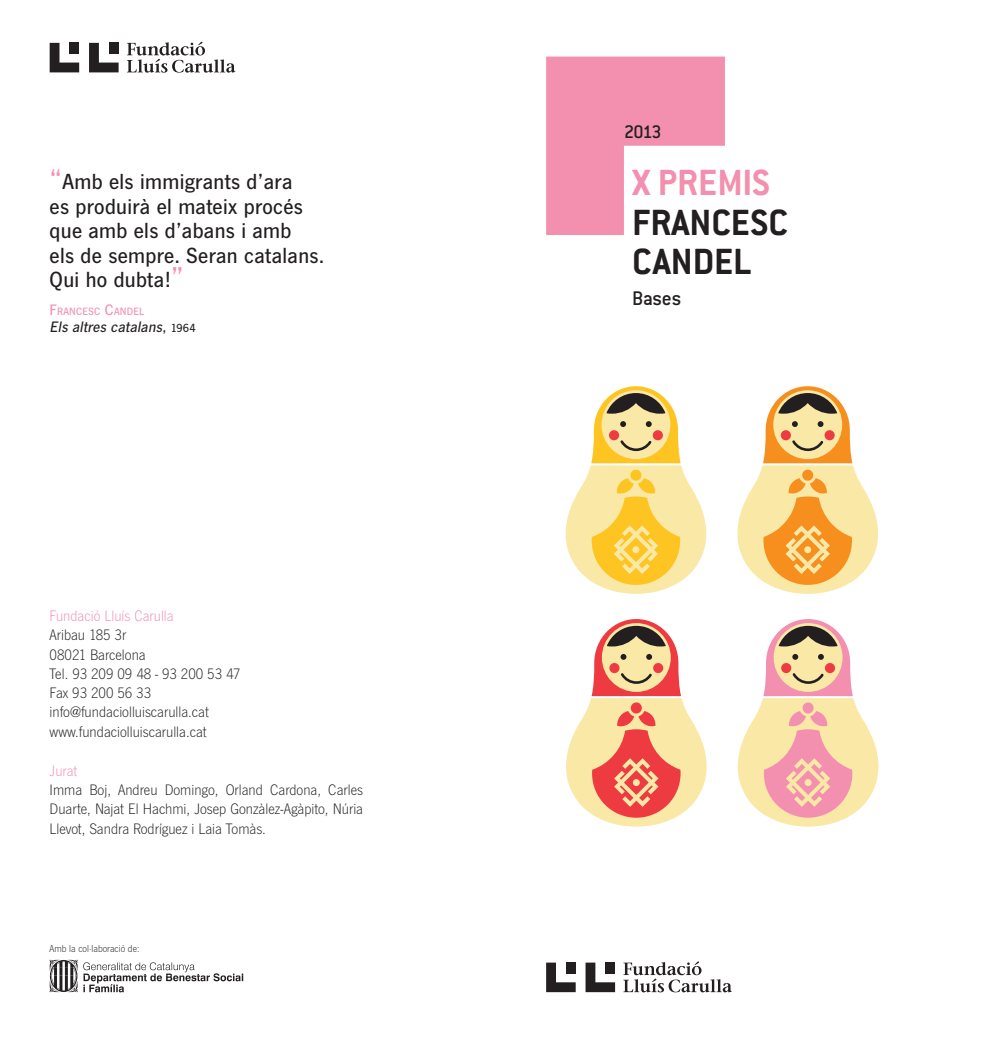
<style>
.page{position:relative;width:993px;height:1042px;background:#fff}
.page>*{position:absolute;margin:0;border:0;box-sizing:border-box;transform-origin:0 0}
.t1{font:700 40.07px/39.4px "Conduit ITC";color:#231f20}
.t2{font:700 40.07px "Conduit ITC";color:#f390b0}
.t3{font:500 22.75px/24.5px "News Got T";letter-spacing:.015em;color:#231f20}
.t4{font:500 21.7px "Conduit ITC";letter-spacing:-.015em;color:#231f20}
.t5{font:500 19.95px "Conduit ITC";color:#231f20}
.t6{font:15.75px/19.2px "News Got T Ligh";color:#231f20}
.t7{font:15.75px "News Got T Ligh";color:#f390b0}
.t8{font:italic 500 15.75px "News Got T";color:#231f20}
.t9{font:500 11.03px "News Got T";letter-spacing:.02em;color:#f390b0}
.t10{font:10.5px "News Got T Ligh";color:#231f20}
.s1{font-size:29.75px;color:#f390b0}
.s2{font-size:15.75px}
.s3{font-style:normal}
.s4{font-style:normal;font-size:12.25px}
</style>
<div class="page">
<svg style="left:546px;top:57px;width:178px;height:178px"></svg>
<svg style="left:546px;top:962px;width:29px;height:30px"></svg>
<div style="left:565px;top:962px;width:10px;height:11px;background:#231f20"></div>
<svg style="left:585px;top:962px;width:30px;height:30px"></svg>
<div style="left:605px;top:962px;width:10px;height:11px;background:#231f20"></div>
<svg style="left:623px;top:961px;width:108px;height:31px"></svg>
<svg style="left:50px;top:43px;width:29px;height:29px"></svg>
<div style="left:69px;top:43px;width:10px;height:11px;background:#231f20"></div>
<svg style="left:89px;top:43px;width:29px;height:29px"></svg>
<div style="left:109px;top:43px;width:9px;height:11px;background:#231f20"></div>
<svg style="left:127px;top:42px;width:108px;height:31px"></svg>
<svg style="left:50px;top:959px;width:193px;height:33px"></svg>
<svg style="left:737px;top:386px;width:141px;height:208px"></svg>
<svg style="left:565px;top:386px;width:142px;height:208px"></svg>
<svg style="left:566px;top:619px;width:141px;height:207px"></svg>
<svg style="left:737px;top:619px;width:142px;height:207px"></svg>
<h2 class="t3" style="left:50px;top:169px;width:276px"><span class="s1">“</span>Amb els immigrants d’ara<br>es produirà el mateix procés que amb els d’abans i amb<br>els de sempre. Seran catalans.<br>Qui ho dubta!<span class="s1">”</span></h2>
<p class="t9" style="left:50px;top:305px;width:96px"><span class="s2">F</span>RANCESC <span class="s2">C</span>ANDEL</p>
<p class="t8" style="left:50px;top:318px;width:147px">Els altres catalans<span class="s3">,</span> <span class="s4">19 6 4</span></p>
<p class="t7" style="left:50px;top:607px;width:125px">Fundació Lluís Carulla</p>
<p class="t6" style="left:50px;top:625px;width:192px">Aribau 185 3r<br>08021 Barcelona<br>Tel. 93 209 09 48 - 93 200 53 47<br>Fax 93 200 56 33 info@fundaciolluiscarulla.cat www.fundaciolluiscarulla.cat</p>
<p class="t7" style="left:50px;top:762px;width:29px">Jurat</p>
<p class="t6" style="left:50px;top:780px;width:315px;text-align:justify">Imma Boj, Andreu Domingo, Orland Cardona, Carles Duarte, Najat El Hachmi, Josep Gonzàlez-Agàpito, Núria Llevot, Sandra Rodríguez i Laia Tomàs.</p>
<p class="t10" style="left:50px;top:942px;width:91px">Amb la col·laboració de:</p>
<p class="t5" style="left:623px;top:120px;width:39px">2013</p>
<h1 class="t2" style="left:632px;top:159px;width:139px">X PREMIS</h1>
<h1 class="t1" style="left:632px;top:202px;width:157px">FRANCESC<br>CANDEL</h1>
<h3 class="t4" style="left:632px;top:286px;width:50px">Bases</h3>
</div>
